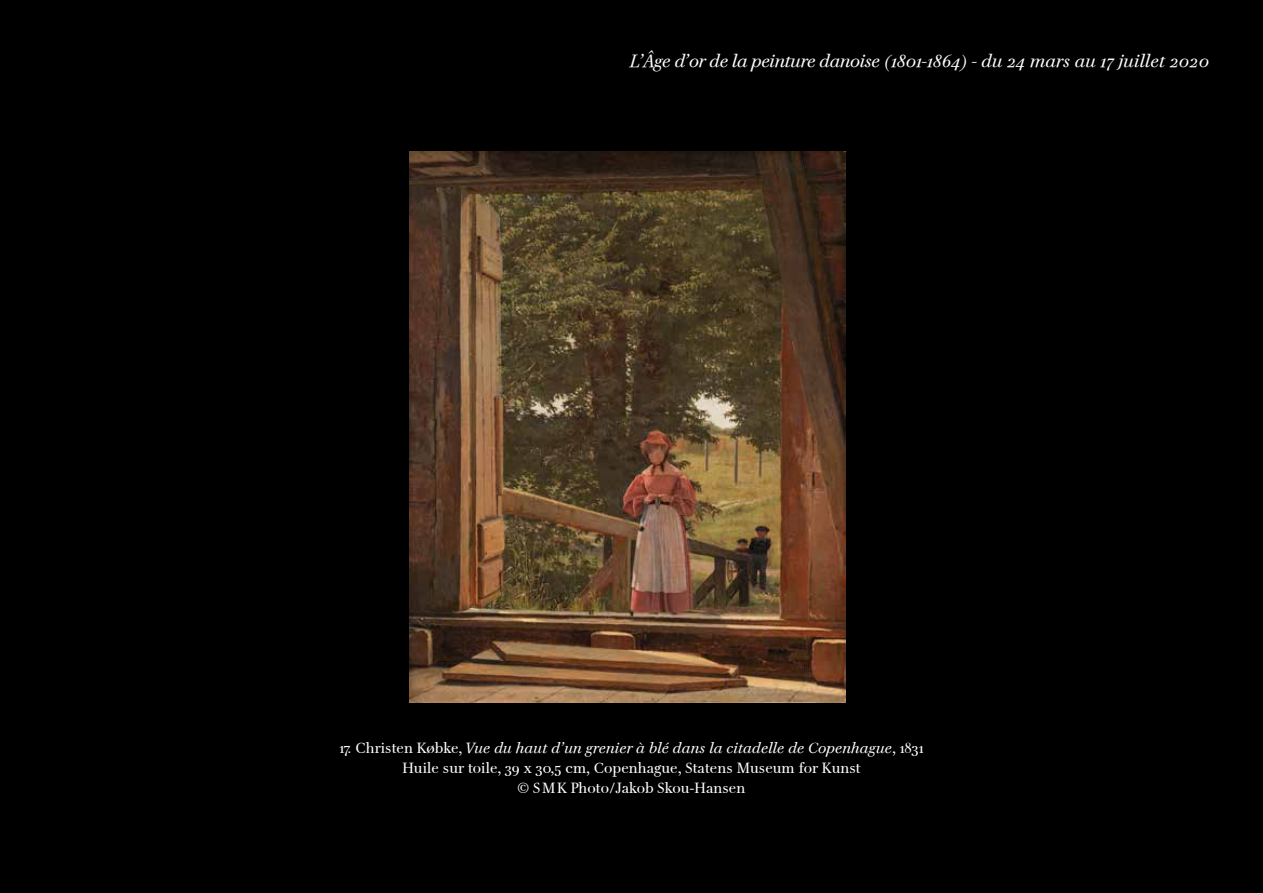
<style>
.page{position:relative;width:1263px;height:893px;background:#000}
.page>*{position:absolute;margin:0;border:0;box-sizing:border-box;transform-origin:0 0}
.t1{font:italic 18px "Petit Palais";color:#fff}
.t2{font:15px/19.8px "Petit Palais Normal";color:#fff;text-align:center}
.t3{font:italic 15px "Petit Palais";color:#fff}
.s1{font-family:"Petit Palais Normal";font-style:normal}
</style>
<div class="page">
<img style="left:409px;top:151px;width:436px;height:552px">
<p class="t1" style="left:630px;top:50px;width:580px">L’Âge d’or de la peinture danoise (1801-1864) - du 24 mars au 17 juillet 2020</p>
<p class="t3" style="left:339px;top:739px;width:586px"><span class="s1">17. Christen Købke,</span> Vue du haut d’un grenier à blé dans la citadelle de Copenhague<span class="s1">, 1831</span></p>
<p class="t2" style="left:402px;top:758px;width:460px">Huile sur toile, 39 x 30,5 cm, Copenhague, Statens Museum for Kunst © SMK Photo/Jakob Skou-Hansen</p>
</div>
